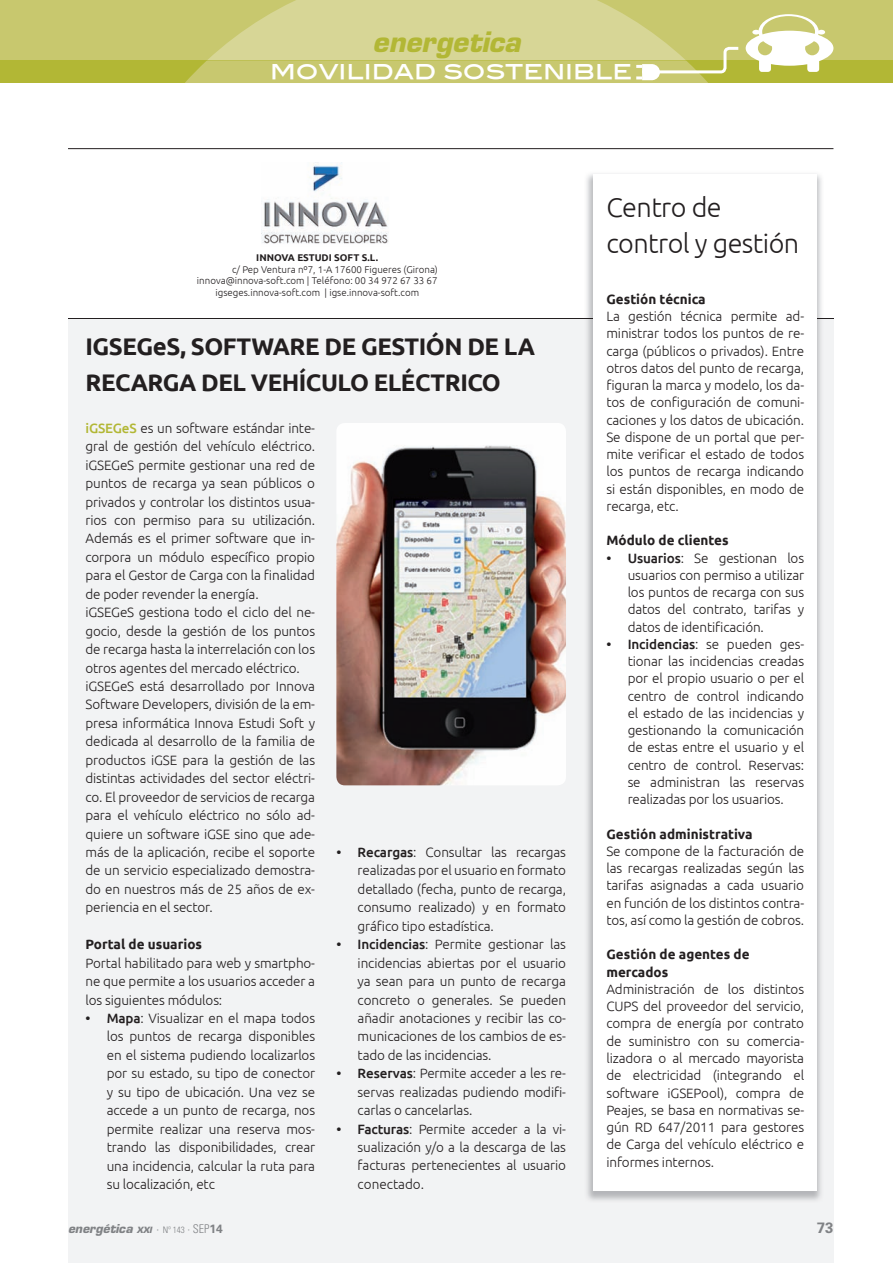
<style>
.page{position:relative;width:893px;height:1263px;background:#fff}
.page>*{position:absolute;margin:0;border:0;box-sizing:border-box;transform-origin:0 0}
.t1{font:italic 700 27.45px "Eurostile";color:#b2b735}
.t2{font:300 27px/36px "Ubuntu";letter-spacing:-.02em;color:#231f20}
.t3{font:700 24px/36px "Ubuntu";letter-spacing:-.02em;color:#231f20}
.t4{font:24px "Blair Md ITCTT Medium";color:#fff}
.t5{font:700 15px "Univers";color:#808285}
.t6{font:300 13.5px/18.5px "Ubuntu";letter-spacing:-.01em;color:#231f20;text-align:justify}
.t7{font:700 13.5px "Ubuntu";color:#231f20}
.t8{font:italic 700 12px "Eurostile";color:#808285}
.t9{font:300 9.75px "Ubuntu";color:#231f20}
.t10{font:700 9.75px "Ubuntu";color:#231f20}
.s1{font-weight:500;color:#b2b735}
.s2{font-weight:700}
.s3{font-weight:500}
.s4{font-size:8.4px}
.s5{font-family:"Univers";font-weight:300;font-style:normal}
.s6{font-family:"Univers";font-weight:300;font-style:normal;font-stretch:condensed;font-size:9px}
.s7{font-family:"Univers";font-weight:300;font-style:normal;font-stretch:condensed}
.s8{font-family:"Univers";font-style:normal}
</style>
<div class="page">
<div style="left:0;top:0;width:893px;height:60px;background:#c8c86e"></div>
<div style="left:0;top:61px;width:893px;height:22px;background:#b2b735"></div>
<div style="left:68px;top:319px;width:765px;height:944px;background:#f2f3f4"></div>
<hr style="left:68px;top:319px;width:766px;height:1px;background:#231f20">
<hr style="left:68px;top:148px;width:765px;height:1px;background:#231f20">
<svg style="left:185px;top:0;width:648px;height:83px"></svg>
<img style="left:262px;top:162px;width:127px;height:82px">
<img style="left:584px;top:173px;width:240px;height:1027px">
<img style="left:584px;top:319px;width:240px;height:1px">
<div style="left:594px;top:175px;width:223px;height:1016px;background:#fff"></div>
<img style="left:336px;top:423px;width:230px;height:362px">
<p class="t1" style="left:373px;top:25px;width:149px">energetica</p>
<p class="t4" style="left:270px;top:51px;width:363px">MOVILIDAD SOSTENIBLE</p>
<p class="t10" style="left:256px;top:251px;width:123px">INNOVA ESTUDI SOFT S.L.</p>
<p class="t9" style="left:232px;top:263px;width:207px">c/ Pep Ventura nº7, 1-A 17600 Figueres (Girona)</p>
<p class="t9" style="left:197px;top:275px;width:242px">innova@innova-soft.com | Teléfono: 00 34 972 67 33 67</p>
<p class="t9" style="left:215px;top:287px;width:205px">igseges.innova-soft.com | igse.innova-soft.com</p>
<p class="t3" style="left:85px;top:328px;width:451px">IGSEGeS, SOFTWARE DE GESTIÓN DE LA<br>RECARGA DEL VEHÍCULO ELÉCTRICO</p>
<p class="t6" style="left:85px;top:418px;width:231px;text-align:left"><span class="s1">iGSEGeS</span> es un software estándar inte&shy;gral de gestión del vehículo eléctrico. iGSEGeS permite gestionar una red de puntos de recarga ya sean públicos o privados y controlar los distintos usua&shy;rios con permiso para su utilización.<br>Además es el primer software que in&shy;corpora un módulo específico propio para el Gestor de Carga con la finalidad de poder revender la energía.<br>iGSEGeS gestiona todo el ciclo del ne&shy;gocio, desde la gestión de los puntos de recarga hasta la interrelación con los otros agentes del mercado eléctrico. iGSEGeS está desarrollado por Innova Software Developers, división de la em&shy;presa informática Innova Estudi Soft y dedicada al desarrollo de la familia de productos iGSE para la gestión de las distintas actividades del sector eléctri&shy;co. El proveedor de servicios de recarga para el vehículo eléctrico no sólo ad&shy;quiere un software iGSE sino que ade&shy;más de la aplicación, recibe el soporte de un servicio especializado demostra&shy;do en nuestros más de 25 años de ex&shy;periencia en el sector.</p>
<p class="t6" style="left:85px;top:935px;width:231px;text-align:left"><span class="s2">Portal de usuarios<br></span>Portal habilitado para web y smartpho&shy;ne que permite a los usuarios acceder a los siguientes módulos:</p>
<p class="t6" style="left:107px;top:1009px;width:210px;text-indent:-21px"><span class="s3">• Mapa</span>: Visualizar en el mapa todos los puntos de recarga disponibles en el sistema pudiendo localizarlos por su estado, su tipo de conector y su tipo de ubicación. Una vez se accede a un punto de recarga, nos permite realizar una reserva mos&shy;trando las disponibilidades, crear una incidencia, calcular la ruta para su localización, etc</p>
<p class="t6" style="left:358px;top:842px;width:210px;text-indent:-21px"><span class="s3">• Recargas</span>: Consultar las recargas realizadas por el usuario en formato detallado (fecha, punto de recarga, consumo realizado) y en formato gráfico tipo estadística.</p>
<p class="t6" style="left:358px;top:935px;width:210px;text-indent:-21px"><span class="s3">• Incidencias</span>: Permite gestionar las incidencias abiertas por el usuario ya sean para un punto de recarga concreto o generales. Se pueden añadir anotaciones y recibir las co&shy;municaciones de los cambios de es&shy;tado de las incidencias.</p>
<p class="t6" style="left:358px;top:1064px;width:210px;text-indent:-21px"><span class="s3">• Reservas</span>: Permite acceder a les re&shy;servas realizadas pudiendo modifi&shy;carlas o cancelarlas.</p>
<p class="t6" style="left:358px;top:1119px;width:210px;text-indent:-21px"><span class="s3">• Facturas</span>: Permite acceder a la vi&shy;sualización y/o a la descarga de las facturas pertenecientes al usuario conectado.</p>
<p class="t2" style="left:606px;top:189px;width:194px">Centro de control y gestión</p>
<p class="t6" style="left:606px;top:290px;width:199px;line-height:17.2px;text-align:left"><span class="s2">Gestión técnica<br></span>La gestión técnica permite ad&shy;ministrar todos los puntos de re&shy;carga (públicos o privados). Entre otros datos del punto de recarga, figuran la marca y modelo, los da&shy;tos de configuración de comuni&shy;caciones y los datos de ubicación.<br>Se dispone de un portal que per&shy;mite verificar el estado de todos los puntos de recarga indicando si están disponibles, en modo de recarga, etc.</p>
<p class="t7" style="left:606px;top:532px;width:124px">Módulo de clientes</p>
<p class="t6" style="left:628px;top:549px;width:178px;line-height:17.2px;text-indent:-21px"><span class="s3">• Usuarios</span>: Se gestionan los usuarios con permiso a utilizar los puntos de recarga con sus datos del contrato, tarifas y datos de identificación.</p>
<p class="t6" style="left:628px;top:635px;width:178px;line-height:17.2px;text-indent:-21px"><span class="s3">• Incidencias</span>: se pueden ges&shy;tionar las incidencias creadas por el propio usuario o per el centro de control indicando el estado de las incidencias y gestionando la comunicación de estas entre el usuario y el centro de control. Reservas: se administran las reservas realizadas por los usuarios.</p>
<p class="t6" style="left:606px;top:825px;width:199px;line-height:17.2px;text-align:left"><span class="s2">Gestión administrativa<br></span>Se compone de la facturación de las recargas realizadas según las tarifas asignadas a cada usuario en función de los distintos contra&shy;tos, así como la gestión de cobros.</p>
<p class="t6" style="left:606px;top:946px;width:199px;line-height:17.2px;text-align:left"><span class="s2">Gestión de agentes de mercados<br></span>Administración de los distintos<br>CUPS del proveedor del servicio, compra de energía por contrato de suministro con su comercia&shy;lizadora o al mercado mayorista de electricidad (integrando el software iGSEPool), compra de<br>Peajes, se basa en normativas se&shy;gún RD 647/2011 para gestores de Carga del vehículo eléctrico e informes internos.</p>
<p class="t8" style="left:68px;top:1221px;width:156px">energética <span class="s4">XXI</span> <span class="s5">·</span> <span class="s6">Nº 143</span> <span class="s7">· SEP</span><span class="s8">14</span></p>
<p class="t5" style="left:817px;top:1219px;width:18px">73</p>
</div>
